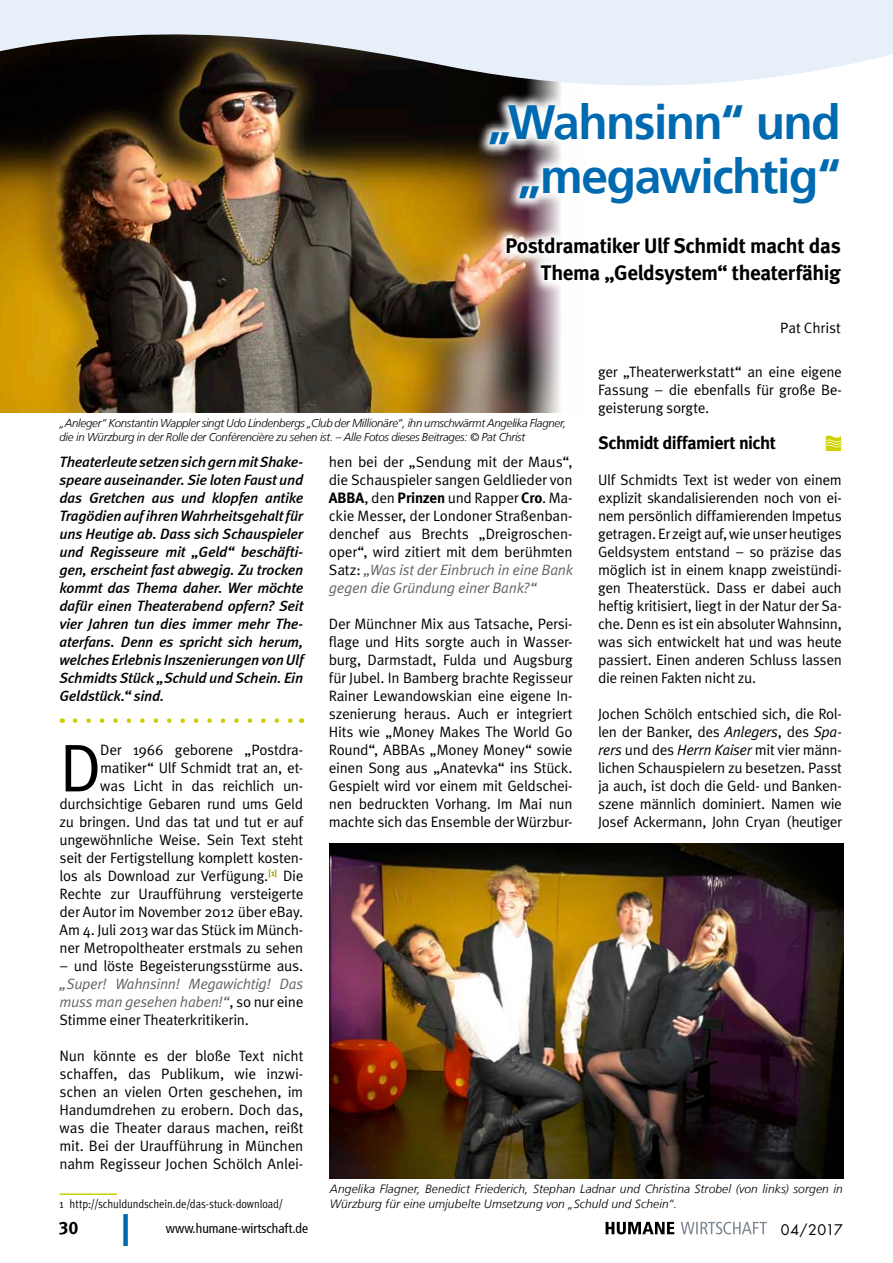
<style>
.page{position:relative;width:893px;height:1263px;background:#fff}
.page>*{position:absolute;margin:0;border:0;box-sizing:border-box;transform-origin:0 0}
.Fließtext_Meta_Norma{font:67.5px "Meta Normal";color:#000}
.Headline_1{font:700 48px/54px "Frutiger 65";letter-spacing:-.03em;color:#006ab0;text-align:right}
.Headline_2{font:700 21px/27px "Meta";letter-spacing:-.02em;color:#000;text-align:right}
.Zwischenüberschrift{font:700 18px "Meta";letter-spacing:-.03em;color:#000}
.t1{font:18px "Meta Bold LF";color:#000}
.Fließtext_Meta_Norma-2{font:15px/18px "Meta Normal";letter-spacing:-.02em;color:#000;text-align:justify}
.Einleitungstext{font:italic 500 15px/18px "Meta";letter-spacing:-.02em;color:#000;text-align:justify}
.Fußnote_enge_Zeile{font:15px/18px "Meta Normal";letter-spacing:-.01em;color:#000;text-align:justify}
.Autor{font:15px "Meta Normal";letter-spacing:-.005em;color:#000}
.t2{font:14.25px "Futura";letter-spacing:.01em;color:#000}
.t3{font:condensed 13.5px "Frutiger 57";color:#000}
.t4{font:italic 300 12px/14.4px "Frutiger LT";letter-spacing:.01em;color:#000}
.Fußnote_enge_Zeile-2{font:12px "Meta Cond Normal";letter-spacing:-.01em;color:#000}
.t5{font:italic 300 11.4px/13.6px "Frutiger LT";letter-spacing:-.02em;color:#000}
.s1{font-style:italic}
.s2{font-family:"Meta";font-weight:700}
.s3{font-style:italic;color:#636466}
</style>
<div class="page">
<div style="left:123px;top:1214px;width:5px;height:32px;background:#006ab0"></div>
<svg style="left:606px;top:1222px;width:68px;height:12px"></svg>
<svg style="left:681px;top:1222px;width:86px;height:12px"></svg>
<img style="left:0;top:94px;width:561px;height:318px">
<svg style="left:75px;top:718px;width:218px;height:5px"></svg>
<hr style="left:60px;top:1193px;width:57px;height:2px;background:#cc0">
<svg style="left:825px;top:436px;width:17px;height:15px"></svg>
<img style="left:476px;top:94px;width:85px;height:252px">
<img style="left:330px;top:843px;width:513px;height:336px">
<div style="left:50px;top:409px;width:524px;height:43px;background:#fff"></div>
<svg style="left:0;top:0;width:893px;height:94px;background:#abaeb3"></svg>
<p class="Headline_1" style="left:488px;top:96px;width:355px">„Wahnsinn“ und „megawichtig“</p>
<p class="Headline_2" style="left:505px;top:232px;width:337px">Postdramatiker Ulf Schmidt macht das<br>Thema „Geldsystem“ theaterfähig</p>
<p class="Autor" style="left:780px;top:319px;width:62px">Pat Christ</p>
<p class="Fließtext_Meta_Norma-2" style="left:598px;top:363px;width:245px">ger „Theaterwerkstatt“ an eine eigene Fassung – die ebenfalls für große Be&shy;geisterung sorgte.</p>
<p class="Zwischenüberschrift" style="left:598px;top:432px;width:179px">Schmidt diffamiert nicht</p>
<p class="Fließtext_Meta_Norma-2" style="left:598px;top:471px;width:245px">Ulf Schmidts Text ist weder von einem explizit skandalisierenden noch von ei&shy;nem persönlich diffamierenden Impetus getragen. Er zeigt auf, wie unser heutiges Geldsystem entstand – so präzise das möglich ist in einem knapp zweistündi&shy;gen Theaterstück. Dass er dabei auch heftig kritisiert, liegt in der Natur der Sa&shy;che. Denn es ist ein absoluter Wahnsinn, was sich entwickelt hat und was heute passiert. Einen anderen Schluss lassen die reinen Fakten nicht zu.</p>
<p class="Fließtext_Meta_Norma-2" style="left:598px;top:705px;width:245px">Jochen Schölch entschied sich, die Rol&shy;len der Banker, des <span class="s1">Anlegers</span>, des <span class="s1">Spa&shy;rers</span> und des <span class="s1">Herrn Kaiser</span> mit vier männ&shy;lichen Schauspielern zu besetzen. Passt ja auch, ist doch die Geld- und Banken&shy;szene männlich dominiert. Namen wie Josef Ackermann, John Cryan (heutiger</p>
<p class="t5" style="left:60px;top:417px;width:508px">„Anleger“ Konstantin Wappler singt Udo Lindenbergs „Club der Millionäre“, ihn umschwärmt Angelika Flagner, die in Würzburg in der Rolle der Conférencière zu sehen ist. – Alle Fotos dieses Beitrages: © Pat Christ</p>
<p class="Einleitungstext" style="left:60px;top:453px;width:245px">Theaterleute setzen sich gern mit Shake&shy;speare auseinander. Sie loten Faust und das Gretchen aus und klopfen antike Tragödien auf ihren Wahrheitsgehalt für uns Heutige ab. Dass sich Schauspieler und Regisseure mit „Geld“ beschäfti&shy;gen, erscheint fast abwegig. Zu trocken kommt das Thema daher. Wer möchte dafür einen Theaterabend opfern? Seit vier Jahren tun dies immer mehr The&shy;aterfans. Denn es spricht sich herum, welches Erlebnis Inszenierungen von Ulf Schmidts Stück „Schuld und Schein. Ein Geldstück.“ sind.</p>
<p class="Fußnote_enge_Zeile" style="left:329px;top:453px;width:245px">hen bei der „Sendung mit der Maus“, die Schauspieler sangen Geldlieder von <span class="s2">ABBA</span>, den <span class="s2">Prinzen</span> und Rapper <span class="s2">Cro</span>. Ma&shy;ckie Messer, der Londoner Straßenban&shy;denchef aus Brechts „Dreigroschen&shy;oper“, wird zitiert mit dem berühmten Satz: <span class="s3">„Was ist der Einbruch in eine Bank gegen die Gründung einer Bank?“</span></p>
<p class="Fließtext_Meta_Norma-2" style="left:329px;top:615px;width:245px">Der Münchner Mix aus Tatsache, Persi&shy;flage und Hits sorgte auch in Wasser&shy;burg, Darmstadt, Fulda und Augsburg für Jubel. In Bamberg brachte Regisseur Rainer Lewandowskian eine eigene In&shy;szenierung heraus. Auch er integriert Hits wie „Money Makes The World Go Round“, ABBAs „Money Money“ sowie einen Song aus „Anatevka“ ins Stück.<br>Gespielt wird vor einem mit Geldschei&shy;nen bedruckten Vorhang. Im Mai nun machte sich das Ensemble der Würzbur-</p>
<p class="Fließtext_Meta_Norma-2" style="left:60px;top:741px;width:245px;text-align:right">Der 1966 geborene „Postdra&shy;matiker“ Ulf Schmidt trat an, et-<br>was Licht in das reichlich un&shy;durchsichtige Gebaren rund ums Geld zu bringen. Und das tat und tut er auf ungewöhnliche Weise. Sein Text steht seit der Fertigstellung komplett kosten&shy;los als Download zur Verfügung.<sup>[1]</sup> Die Rechte zur Uraufführung versteigerte der Autor im November 2012 über eBay.<br>Am 4. Juli 2013 war das Stück im Münch&shy;ner Metropoltheater erstmals zu sehen</p>
<p class="Fließtext_Meta_Norma-2" style="left:60px;top:957px;width:245px">– und löste Begeisterungsstürme aus. <span class="s3">„Super! Wahnsinn! Megawichtig! Das muss man gesehen haben!“</span>, so nur eine Stimme einer Theaterkritikerin.</p>
<p class="Fließtext_Meta_Norma-2" style="left:60px;top:1047px;width:245px">Nun könnte es der bloße Text nicht schaffen, das Publikum, wie inzwi&shy;schen an vielen Orten geschehen, im Handumdrehen zu erobern. Doch das, was die Theater daraus machen, reißt mit. Bei der Uraufführung in München nahm Regisseur Jochen Schölch Anlei-</p>
<p class="Fußnote_enge_Zeile-2" style="left:60px;top:1197px;width:225px">1 http://schuldundschein.de/das-stuck-download/</p>
<p class="Fließtext_Meta_Norma" style="left:60px;top:729px;width:44px">D</p>
<p class="t4" style="left:330px;top:1182px;width:514px">Angelika Flagner, Benedict Friederich, Stephan Ladnar und Christina Strobel (von links) sorgen in<br>Würzburg für eine umjubelte Umsetzung von „Schuld und Schein“.</p>
<p class="t1" style="left:58px;top:1217px;width:22px">30</p>
<p class="t3" style="left:166px;top:1220px;width:144px">www.humane-wirtschaft.de</p>
<p class="t2" style="left:781px;top:1220px;width:64px">04/2017</p>
</div>
